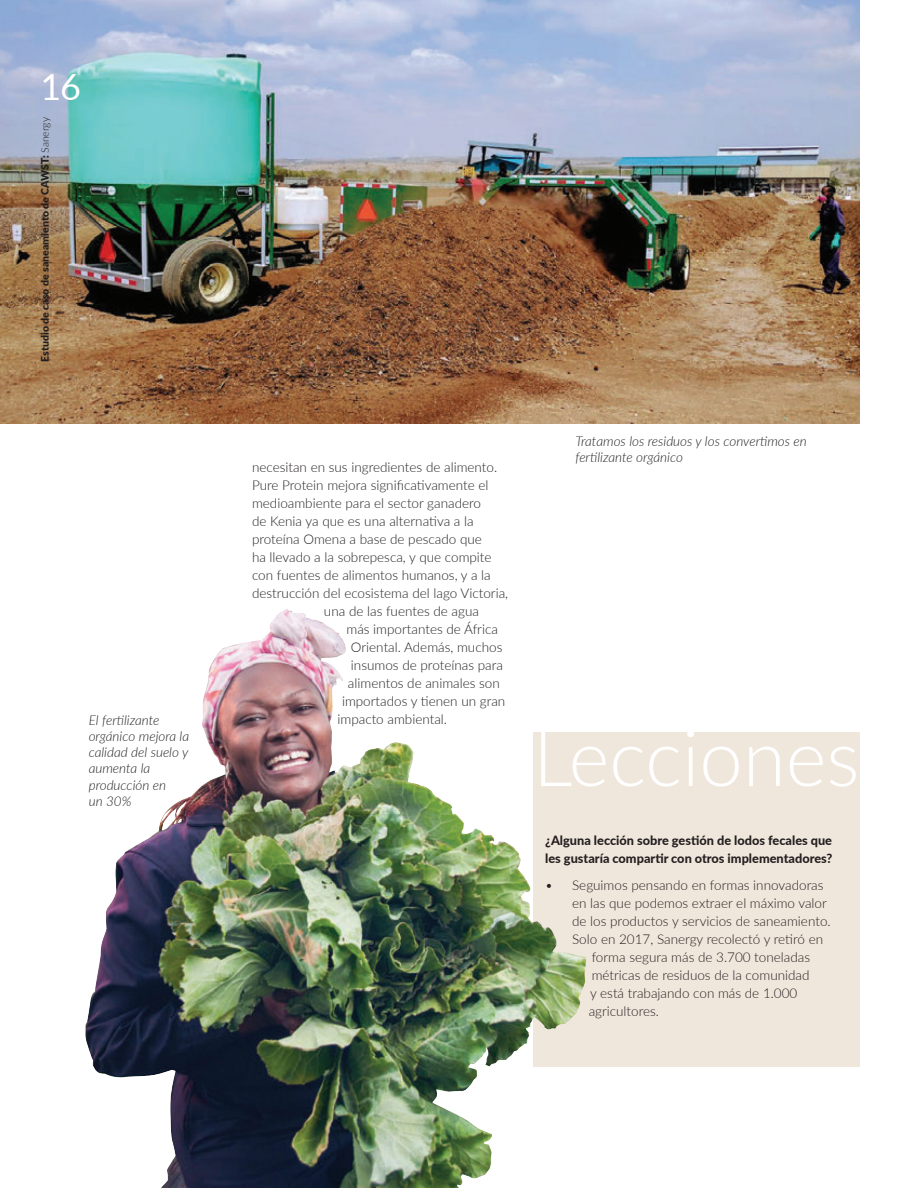
<style>
.page{position:relative;width:918px;height:1188px;background:#fff}
.page>*{position:absolute;margin:0;border:0;box-sizing:border-box;transform-origin:0 0}
.t1{font:300 78px "Lato";color:#fff}
.t2{font:36px "Lato";color:#fff}
.t3{font:300 13.5px "Lato";color:#231f20}
.t4{font:italic 300 13.5px/16.2px "Lato";color:#231f20}
.t5{font:800 12.75px/18px "Lato";color:#231f20}
.t6{font:900 10.5px "Lato";color:#231f20}
.s1{font-weight:300}
</style>
<div class="page">
<div style="left:533px;top:732px;width:327px;height:334px;background:#f0e7dc"></div>
<img style="left:0;top:0;width:860px;height:423px">
<img style="left:85px;top:610px;width:443px;height:578px">
<h2 class="t2" style="left:40px;top:61px;width:42px">16</h2>
<p class="t6" style="left:37px;top:362px;width:246px;rotate:-90deg">Estudio de caso de saneamiento de CAWST: <span class="s1">Sanergy</span></p>
<p class="t4" style="left:89px;top:711px;width:102px">El fertilizante orgánico mejora la calidad del suelo y aumenta la producción en<br>un 30%</p>
<p class="t3" style="left:252px;top:458px;width:247px">necesitan en sus ingredientes de alimento.</p>
<p class="t3" style="left:252px;top:476px;width:238px">Pure Protein mejora significativamente el</p>
<p class="t3" style="left:252px;top:494px;width:231px">medioambiente para el sector ganadero</p>
<p class="t3" style="left:252px;top:512px;width:223px">de Kenia ya que es una alternativa a la</p>
<p class="t3" style="left:252px;top:530px;width:231px">proteína Omena a base de pescado que</p>
<p class="t3" style="left:252px;top:548px;width:241px">ha llevado a la sobrepesca, y que compite</p>
<p class="t3" style="left:252px;top:566px;width:240px">con fuentes de alimentos humanos, y a la</p>
<p class="t3" style="left:252px;top:584px;width:258px">destrucción del ecosistema del lago Victoria,</p>
<p class="t3" style="left:324px;top:602px;width:157px">una de las fuentes de agua</p>
<p class="t3" style="left:346px;top:620px;width:153px">más importantes de África</p>
<p class="t3" style="left:351px;top:638px;width:153px">Oriental. Además, muchos</p>
<p class="t3" style="left:351px;top:656px;width:153px">insumos de proteínas para</p>
<p class="t3" style="left:348px;top:674px;width:153px">alimentos de animales son</p>
<p class="t3" style="left:342px;top:692px;width:165px">importados y tienen un gran</p>
<p class="t3" style="left:338px;top:710px;width:111px">impacto ambiental.</p>
<p class="t4" style="left:575px;top:432px;width:233px">Tratamos los residuos y los convertimos en fertilizante orgánico</p>
<h1 class="t1" style="left:533px;top:704px;width:328px">Lecciones</h1>
<p class="t5" style="left:545px;top:831px;width:289px">¿Alguna lección sobre gestión de lodos fecales que les gustaría compartir con otros implementadores?</p>
<p class="t3" style="left:545px;top:876px;width:280px">• Seguimos pensando en formas innovadoras</p>
<p class="t3" style="left:572px;top:894px;width:256px">en las que podemos extraer el máximo valor</p>
<p class="t3" style="left:572px;top:912px;width:260px">de los productos y servicios de saneamiento.</p>
<p class="t3" style="left:572px;top:930px;width:253px">Solo en 2017, Sanergy recolectó y retiró en</p>
<p class="t3" style="left:592px;top:948px;width:220px">forma segura más de 3.700 toneladas</p>
<p class="t3" style="left:592px;top:966px;width:219px">métricas de residuos de la comunidad</p>
<p class="t3" style="left:590px;top:984px;width:209px">y está trabajando con más de 1.000</p>
<p class="t3" style="left:589px;top:1002px;width:72px">agricultores.</p>
</div>
